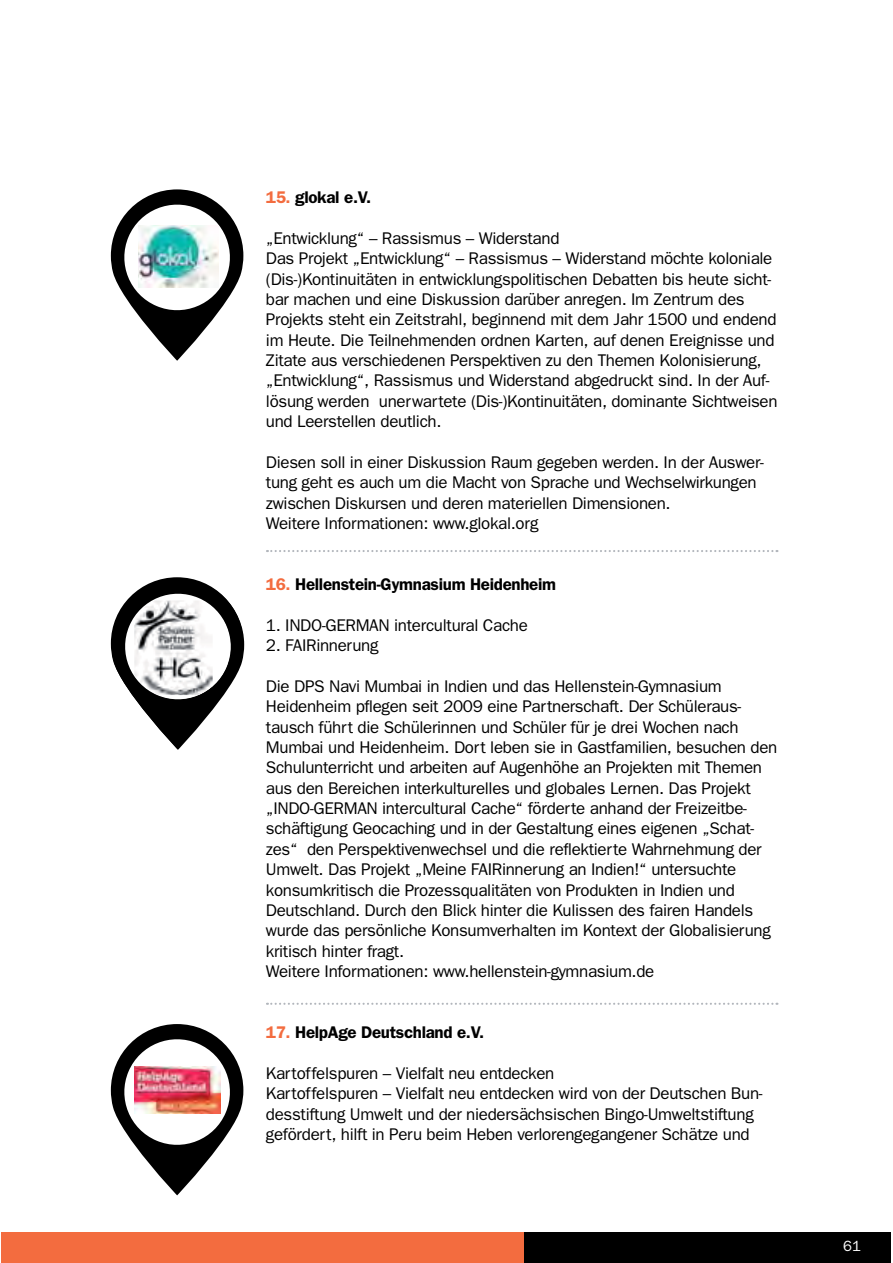
<style>
.page{position:relative;width:893px;height:1263px;background:#fff}
.page>*{position:absolute;margin:0;border:0;box-sizing:border-box;transform-origin:0 0}
.t1{font:16.95px/20.4px "Franklin Gothic";letter-spacing:-.02em;color:#000}
.t2{font:600 16.95px "Franklin Gothic";letter-spacing:-.02em;color:#000}
.t3{font:14.85px "Franklin Gothic";color:#fff}
.s1{color:#f36c3f}
</style>
<div class="page">
<div style="left:1px;top:1233px;width:525px;height:30px;background:#f36c3f"></div>
<div style="left:524px;top:1233px;width:367px;height:30px;background:#000"></div>
<svg style="left:267px;top:550px;width:510px;height:2px"></svg>
<svg style="left:267px;top:1003px;width:510px;height:2px"></svg>
<svg style="left:111px;top:189px;width:132px;height:172px"></svg>
<img style="left:138px;top:226px;width:80px;height:62px">
<svg style="left:111px;top:577px;width:133px;height:173px"></svg>
<img style="left:134px;top:600px;width:79px;height:95px">
<svg style="left:111px;top:1024px;width:132px;height:171px"></svg>
<img style="left:134px;top:1066px;width:86px;height:48px">
<p class="t2" style="left:266px;top:192px;width:107px"><span class="s1">15.</span> glokal e.V.</p>
<p class="t1" style="left:266px;top:229px;width:513px">„Entwicklung“ – Rassismus – Widerstand<br>Das Projekt „Entwicklung“ – Rassismus – Widerstand möchte koloniale (Dis-)Kontinuitäten in entwicklungspolitischen Debatten bis heute sicht&shy;bar machen und eine Diskussion darüber anregen. Im Zentrum des Projekts steht ein Zeitstrahl, beginnend mit dem Jahr 1500 und endend im Heute. Die Teilnehmenden ordnen Karten, auf denen Ereignisse und Zitate aus verschiedenen Perspektiven zu den Themen Kolonisierung, „Entwicklung“, Rassismus und Widerstand abgedruckt sind. In der Auf&shy;lösung werden unerwartete (Dis-)Kontinuitäten, dominante Sichtweisen und Leerstellen deutlich.</p>
<p class="t1" style="left:266px;top:453px;width:499px">Diesen soll in einer Diskussion Raum gegeben werden. In der Auswer&shy;tung geht es auch um die Macht von Sprache und Wechselwirkungen zwischen Diskursen und deren materiellen Dimensionen.<br>Weitere Informationen: www.glokal.org</p>
<p class="t2" style="left:266px;top:578px;width:292px"><span class="s1">16.</span> Hellenstein-Gymnasium Heidenheim</p>
<p class="t1" style="left:266px;top:616px;width:263px">1. INDO-GERMAN intercultural Cache</p>
<p class="t1" style="left:266px;top:637px;width:114px">2. FAIRinnerung</p>
<p class="t1" style="left:266px;top:677px;width:513px">Die DPS Navi Mumbai in Indien und das Hellenstein-Gymnasium Heidenheim pflegen seit 2009 eine Partnerschaft. Der Schüleraus&shy;tausch führt die Schülerinnen und Schüler für je drei Wochen nach Mumbai und Heidenheim. Dort leben sie in Gastfamilien, besuchen den Schulunterricht und arbeiten auf Augenhöhe an Projekten mit Themen aus den Bereichen interkulturelles und globales Lernen. Das Projekt „INDO-GERMAN intercultural Cache“ förderte anhand der Freizeitbe&shy;schäftigung Geocaching und in der Gestaltung eines eigenen „Schat&shy;zes“ den Perspektivenwechsel und die reflektierte Wahrnehmung der Umwelt. Das Projekt „Meine FAIRinnerung an Indien!“ untersuchte konsumkritisch die Prozessqualitäten von Produkten in Indien und Deutschland. Durch den Blick hinter die Kulissen des fairen Handels wurde das persönliche Konsumverhalten im Kontext der Globalisierung kritisch hinter fragt.<br>Weitere Informationen: www.hellenstein-gymnasium.de</p>
<p class="t2" style="left:266px;top:1026px;width:220px"><span class="s1">17.</span> HelpAge Deutschland e.V.</p>
<p class="t1" style="left:266px;top:1064px;width:498px">Kartoffelspuren – Vielfalt neu entdecken<br>Kartoffelspuren – Vielfalt neu entdecken wird von der Deutschen Bun&shy;desstiftung Umwelt und der niedersächsischen Bingo-Umweltstiftung gefördert, hilft in Peru beim Heben verlorengegangener Schätze und</p>
<p class="t3" style="left:843px;top:1241px;width:19px">61</p>
</div>
